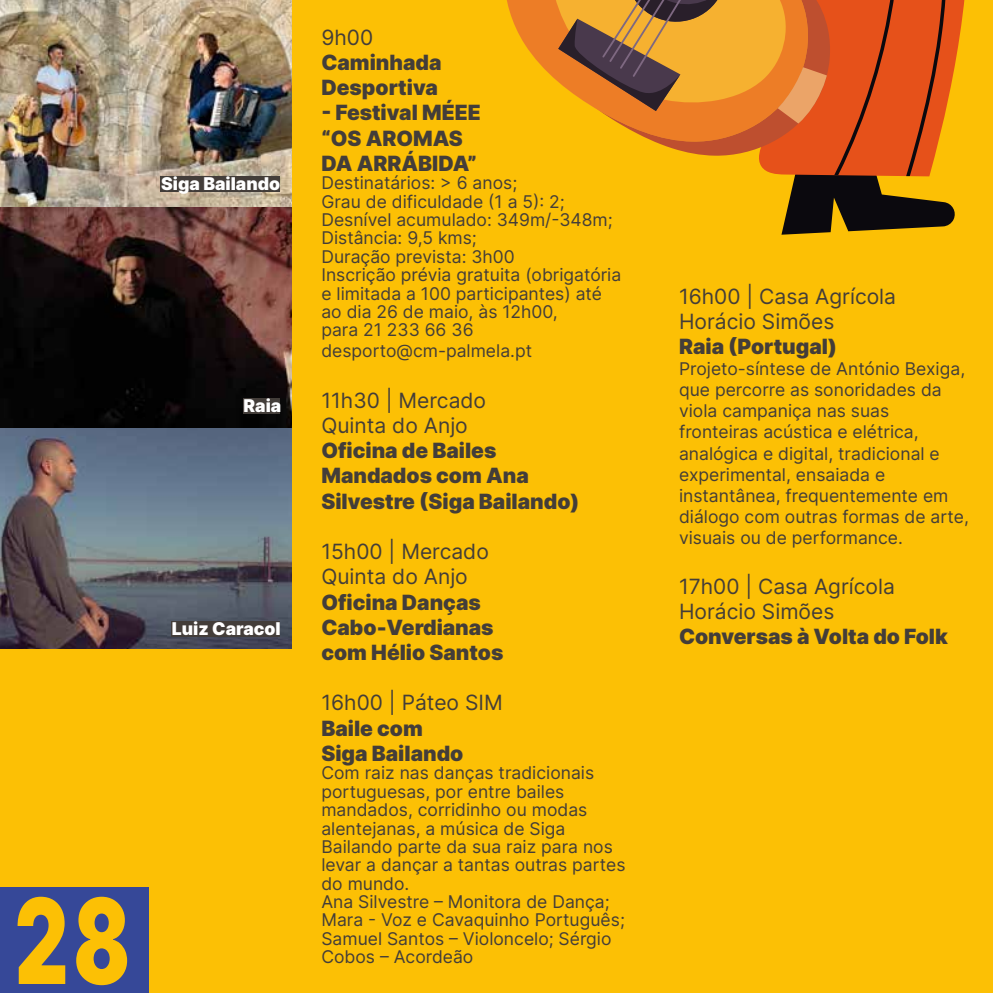
<style>
.page{position:relative;width:993px;height:993px;background:#fff}
.page>*{position:absolute;margin:0;border:0;box-sizing:border-box;transform-origin:0 0}
.t1{font:900 118.3px "Inter";color:#fcc005;scale:.7 1}
.t2{font:900 21px/25.2px "Inter";color:#433d39}
.t3{font:21px/25.2px "Inter";color:#433d39}
.t4{font:17.5px/18.4px "Inter";color:#433d39}
.t5{font:900 17.5px "Inter";color:#fff}
</style>
<div class="page">
<div style="left:0;top:0;width:992px;height:992px;background:#fcc005"></div>
<svg style="left:507px;top:0;width:51px;height:82px;fill:#ed7d26"></svg>
<svg style="left:558px;top:0;width:406px;height:235px"></svg>
<div style="left:0;top:886px;width:148px;height:105px;background:#364898"></div>
<img style="left:0;top:0;width:292px;height:648px">
<div style="left:171px;top:620px;width:108px;height:16px;background:#433d39"></div>
<div style="left:243px;top:398px;width:36px;height:16px;background:#433d39"></div>
<div style="left:160px;top:176px;width:119px;height:16px;background:#433d39"></div>
<p class="t5" style="left:161px;top:170px;width:120px">Siga Bailando</p>
<p class="t5" style="left:243px;top:393px;width:39px">Raia</p>
<p class="t5" style="left:172px;top:615px;width:110px">Luiz Caracol</p>
<h1 class="t1" style="left:15px;top:854px;width:167px">28</h1>
<p class="t3" style="left:321px;top:24px;width:53px">9h00</p>
<p class="t2" style="left:321px;top:49px;width:121px">Caminhada<br>Desportiva</p>
<p class="t2" style="left:321px;top:100px;width:161px">- Festival MÉEE “OS AROMAS<br>DA ARRÁBIDA”</p>
<p class="t4" style="left:321px;top:173px;width:301px">Destinatários: &gt; 6 anos;<br>Grau de dificuldade (1 a 5): 2;<br>Desnível acumulado: 349m/-348m;<br>Distância: 9,5 kms;<br>Duração prevista: 3h00<br>Inscrição prévia gratuita (obrigatória e limitada a 100 participantes) até ao dia 26 de maio, às 12h00,<br>para 21 233 66 36</p>
<p class="t4" style="left:321px;top:341px;width:212px">desporto@cm-palmela.pt</p>
<p class="t3" style="left:321px;top:387px;width:166px">11h30 | Mercado<br>Quinta do Anjo</p>
<p class="t2" style="left:321px;top:437px;width:259px">Oficina de Bailes<br>Mandados com Ana<br>Silvestre (Siga Bailando)</p>
<p class="t3" style="left:321px;top:538px;width:169px">15h00 | Mercado<br>Quinta do Anjo</p>
<p class="t2" style="left:321px;top:588px;width:183px">Oficina Danças<br>Cabo-Verdianas com Hélio Santos</p>
<p class="t3" style="left:321px;top:689px;width:183px">16h00 | Páteo SIM</p>
<p class="t2" style="left:321px;top:714px;width:143px">Baile com<br>Siga Bailando</p>
<p class="t4" style="left:321px;top:763px;width:305px">Com raiz nas danças tradicionais portuguesas, por entre bailes mandados, corridinho ou modas alentejanas, a música de Siga<br>Bailando parte da sua raiz para nos levar a dançar a tantas outras partes do mundo.<br>Ana Silvestre – Monitora de Dança;<br>Mara - Voz e Cavaquinho Português;<br>Samuel Santos – Violoncelo; Sérgio<br>Cobos – Acordeão</p>
<p class="t3" style="left:678px;top:283px;width:218px">16h00 | Casa Agrícola<br>Horácio Simões</p>
<p class="t2" style="left:678px;top:333px;width:159px">Raia (Portugal)</p>
<p class="t4" style="left:678px;top:358px;width:291px;line-height:21px">Projeto-síntese de António Bexiga, que percorre as sonoridades da viola campaniça nas suas fronteiras acústica e elétrica, analógica e digital, tradicional e experimental, ensaiada e instantânea, frequentemente em diálogo com outras formas de arte, visuais ou de performance.</p>
<p class="t3" style="left:678px;top:573px;width:217px">17h00 | Casa Agrícola<br>Horácio Simões</p>
<p class="t2" style="left:678px;top:623px;width:270px">Conversas à Volta do Folk</p>
</div>
